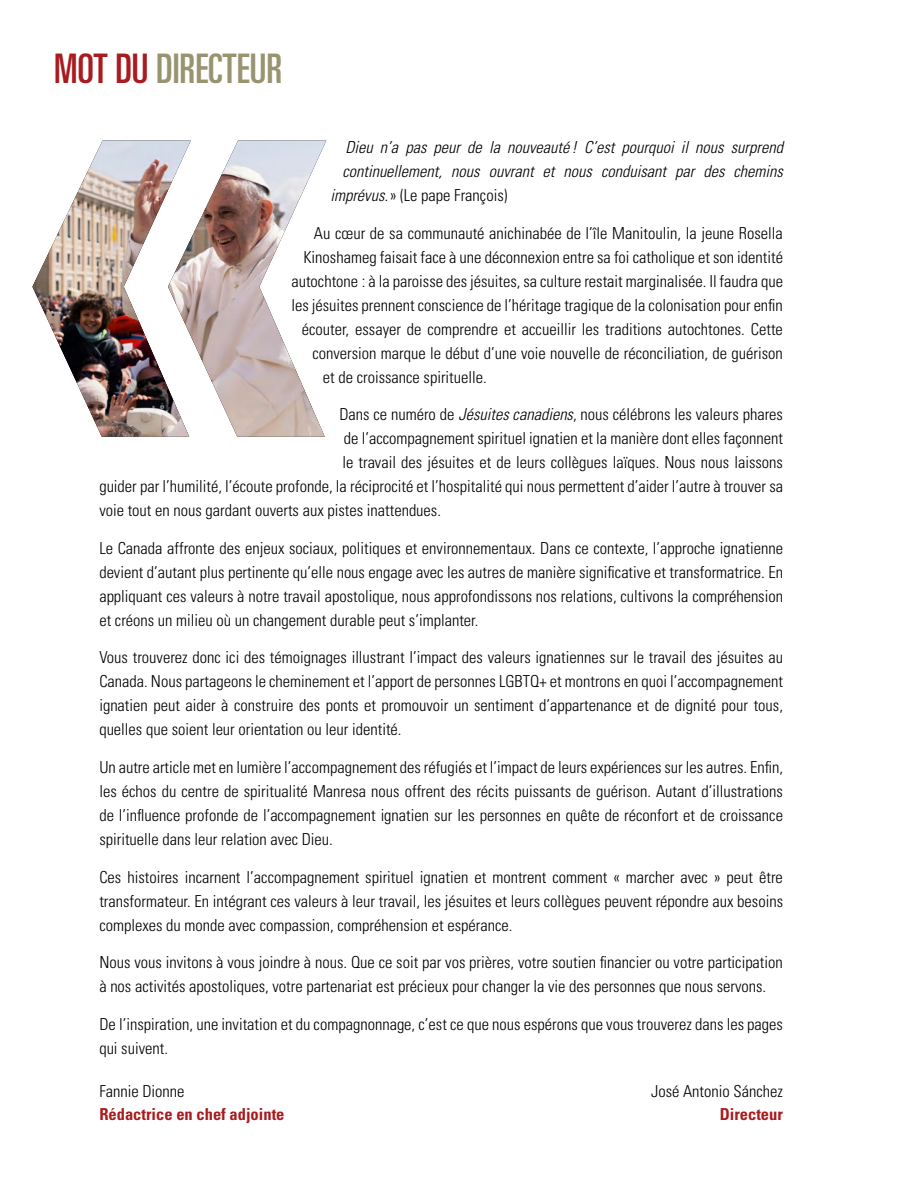
<style>
.page{position:relative;width:918px;height:1188px;background:#fff}
.page>*{position:absolute;margin:0;border:0;box-sizing:border-box;transform-origin:0 0}
.t1{font:ultra-condensed 40.8px "Univers";color:#989470}
.t2{font:300 condensed 16.5px/24px "Univers LT Std";color:#000;text-align:justify}
.t3{font:italic 300 condensed 16.5px "Univers LT Std";color:#000}
.t4{font:700 condensed 16.5px "Univers LT Std";color:#a81b1f}
.s1{color:#a81b1f}
.s2{font-style:italic}
</style>
<div class="page">
<hr style="left:917px;top:0;width:1px;height:1188px;background:#989470">
<img style="left:32px;top:141px;width:294px;height:296px">
<h1 class="t1" style="left:54px;top:46px;width:230px"><span class="s1">MOT DU</span> DIRECTEUR</h1>
<p class="t3" style="left:345px;top:138px;width:439px">Dieu n’a pas peur de la nouveauté ! C’est pourquoi il nous surprend</p>
<p class="t3" style="left:342px;top:162px;width:442px">continuellement, nous ouvrant et nous conduisant par des chemins</p>
<p class="t2" style="left:330px;top:184px;width:179px"><span class="s2">imprévus.</span>» (Le pape François)</p>
<p class="t2" style="left:314px;top:221px;width:471px">Au cœur de sa communauté anichinabée de l’île Manitoulin, la jeune Rosella</p>
<p class="t2" style="left:303px;top:245px;width:481px">Kinoshameg faisait face à une déconnexion entre sa foi catholique et son identité</p>
<p class="t2" style="left:291px;top:269px;width:493px">autochtone : à la paroisse des jésuites, sa culture restait marginalisée. Il faudra que</p>
<p class="t2" style="left:291px;top:293px;width:493px">les jésuites prennent conscience de l’héritage tragique de la colonisation pour enfin</p>
<p class="t2" style="left:302px;top:317px;width:483px">écouter, essayer de comprendre et accueillir les traditions autochtones. Cette</p>
<p class="t2" style="left:312px;top:341px;width:472px">conversion marque le début d’une voie nouvelle de réconciliation, de guérison</p>
<p class="t2" style="left:323px;top:365px;width:165px">et de croissance spirituelle.</p>
<p class="t2" style="left:339px;top:403px;width:445px">Dans ce numéro de <span class="s2">Jésuites canadiens</span>, nous célébrons les valeurs phares</p>
<p class="t2" style="left:344px;top:427px;width:441px">de l’accompagnement spirituel ignatien et la manière dont elles façonnent</p>
<p class="t2" style="left:342px;top:451px;width:442px">le travail des jésuites et de leurs collègues laïques. Nous nous laissons</p>
<p class="t2" style="left:99px;top:475px;width:685px">guider par l’humilité, l’écoute profonde, la réciprocité et l’hospitalité qui nous permettent d’aider l’autre à trouver sa</p>
<p class="t2" style="left:99px;top:499px;width:343px">voie tout en nous gardant ouverts aux pistes inattendues.</p>
<p class="t2" style="left:99px;top:536px;width:685px">Le Canada affronte des enjeux sociaux, politiques et environnementaux. Dans ce contexte, l’approche ignatienne devient d’autant plus pertinente qu’elle nous engage avec les autres de manière significative et transformatrice. En appliquant ces valeurs à notre travail apostolique, nous approfondissons nos relations, cultivons la compréhension et créons un milieu où un changement durable peut s’implanter.</p>
<p class="t2" style="left:99px;top:646px;width:685px">Vous trouverez donc ici des témoignages illustrant l’impact des valeurs ignatiennes sur le travail des jésuites au Canada. Nous partageons le cheminement et l’apport de personnes LGBTQ+ et montrons en quoi l’accompagnement ignatien peut aider à construire des ponts et promouvoir un sentiment d’appartenance et de dignité pour tous, quelles que soient leur orientation ou leur identité.</p>
<p class="t2" style="left:99px;top:755px;width:685px">Un autre article met en lumière l’accompagnement des réfugiés et l’impact de leurs expériences sur les autres. Enfin, les échos du centre de spiritualité Manresa nous offrent des récits puissants de guérison. Autant d’illustrations de l’influence profonde de l’accompagnement ignatien sur les personnes en quête de réconfort et de croissance spirituelle dans leur relation avec Dieu.</p>
<p class="t2" style="left:99px;top:865px;width:685px">Ces histoires incarnent l’accompagnement spirituel ignatien et montrent comment « marcher avec » peut être transformateur. En intégrant ces valeurs à leur travail, les jésuites et leurs collègues peuvent répondre aux besoins complexes du monde avec compassion, compréhension et espérance.</p>
<p class="t2" style="left:99px;top:950px;width:685px">Nous vous invitons à vous joindre à nous. Que ce soit par vos prières, votre soutien financier ou votre participation à nos activités apostoliques, votre partenariat est précieux pour changer la vie des personnes que nous servons.</p>
<p class="t2" style="left:99px;top:1012px;width:685px">De l’inspiration, une invitation et du compagnonnage, c’est ce que nous espérons que vous trouverez dans les pages qui suivent.</p>
<p class="t2" style="left:651px;top:1080px;width:133px">José Antonio Sánchez</p>
<p class="t4" style="left:720px;top:1104px;width:65px">Directeur</p>
<p class="t2" style="left:99px;top:1080px;width:87px">Fannie Dionne</p>
<p class="t4" style="left:99px;top:1104px;width:187px">Rédactrice en chef adjointe</p>
</div>
